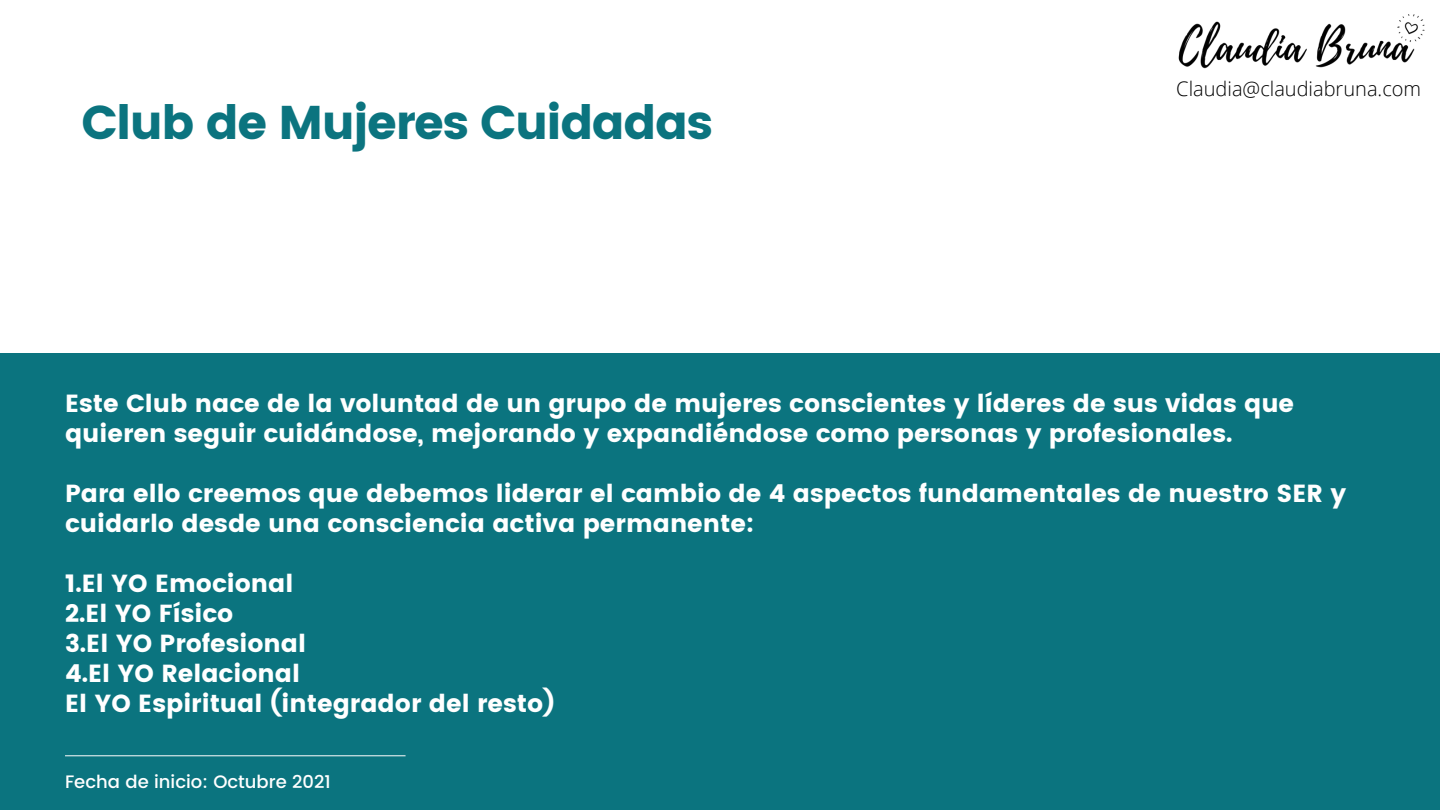
<style>
.page{position:relative;width:1440px;height:810px;background:#fff}
.page>*{position:absolute;margin:0;border:0;box-sizing:border-box;transform-origin:0 0}
.t1{font:47.2px "Poppins";letter-spacing:-.03em;color:#0b747f}
.t2{font:24.7px/30px "Poppins";color:#fff}
.t3{font:300 20px "Open Sans";color:#000}
.t4{font:500 18px "Poppins";color:#fff}
</style>
<div class="page">
<div style="left:0;top:353px;width:1440px;height:457px;background:#0b747f"></div>
<hr style="left:65px;top:755px;width:341px;height:1px;background:#fff">
<img style="left:1178px;top:14px;width:247px;height:55px">
<p class="t1" style="left:81px;top:95px;width:633px">Club de Mujeres Cuidadas</p>
<p class="t3" style="left:1176px;top:74px;width:246px">Claudia@claudiabruna.com</p>
<p class="t2" style="left:65px;top:388px;width:1231px">Este Club nace de la voluntad de un grupo de mujeres conscientes y líderes de sus vidas que quieren seguir cuidándose, mejorando y expandiéndose como personas y profesionales.</p>
<p class="t2" style="left:65px;top:478px;width:1283px">Para ello creemos que debemos liderar el cambio de 4 aspectos fundamentales de nuestro SER y cuidarlo desde una consciencia activa permanente:</p>
<p class="t2" style="left:65px;top:568px;width:230px">1.El YO Emocional</p>
<p class="t2" style="left:65px;top:598px;width:170px">2.El YO Físico</p>
<p class="t2" style="left:65px;top:628px;width:243px">3.El YO Profesional</p>
<p class="t2" style="left:65px;top:658px;width:236px">4.El YO Relacional</p>
<p class="t2" style="left:65px;top:688px;width:492px">El YO Espiritual (integrador del resto)</p>
<p class="t4" style="left:65px;top:771px;width:267px">Fecha de inicio: Octubre 2021</p>
</div>
